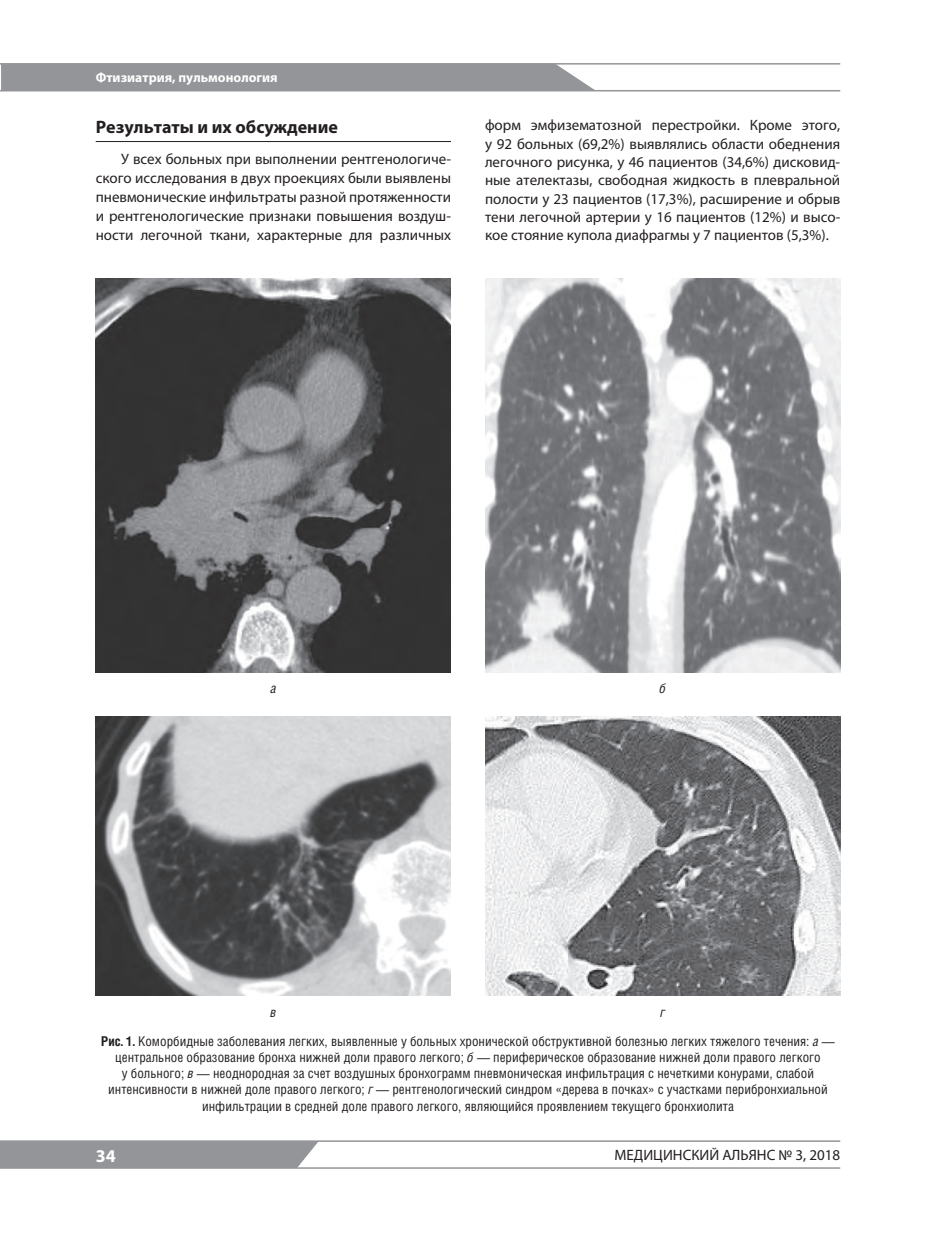
<style>
.page{position:relative;width:936px;height:1234px;background:#fff}
.page>*{position:absolute;margin:0;border:0;box-sizing:border-box;transform-origin:0 0}
.t1{font:700 18px "Myriad Pro";color:#231f20}
.t2{font:700 18px "Myriad Pro";color:#fff}
.t3{font:15px/18.3px "Myriad Pro";color:#231f20;text-align:justify}
.t4{font:13.5px/16.2px "Helios Cond";color:#231f20;text-align:center}
.t5{font:700 13.5px "Myriad Pro";color:#fff}
.t6{font:italic 13.5px "Helios Cond";color:#231f20}
.s1{font-weight:700}
.s2{font-style:italic}
</style>
<div class="page">
<div style="left:0;top:1141px;width:319px;height:25px;background:#939598"></div>
<hr style="left:0;top:1140px;width:840px;height:1px;background:#939598">
<hr style="left:0;top:63px;width:840px;height:2px;background:#939598">
<hr style="left:0;top:90px;width:840px;height:1px;background:#939598">
<div style="left:0;top:64px;width:597px;height:26px;background:#939598"></div>
<hr style="left:0;top:1166px;width:840px;height:2px;background:#939598">
<hr style="left:96px;top:141px;width:355px;height:1px;background:#231f20">
<img style="left:96px;top:279px;width:355px;height:393px">
<img style="left:485px;top:279px;width:355px;height:393px">
<img style="left:96px;top:716px;width:355px;height:278px">
<img style="left:485px;top:716px;width:355px;height:278px">
<p class="t5" style="left:96px;top:72px;width:183px">Фтизиатрия, пульмонология</p>
<p class="t1" style="left:96px;top:120px;width:244px">Результаты и их обсуждение</p>
<p class="t3" style="left:96px;top:151px;width:357px;line-height:18.9px;text-indent:26px">У всех больных при выполнении рентгенологиче&shy;ского исследования в двух проекциях были выявлены пневмонические инфильтраты разной протяженности и рентгенологические признаки повышения воздуш&shy;ности легочной ткани, характерные для различных</p>
<p class="t3" style="left:485px;top:118px;width:357px">форм эмфизематозной перестройки. Кроме этого, у 92 больных (69,2%) выявлялись области обеднения легочного рисунка, у 46 пациентов (34,6%) дисковид&shy;ные ателектазы, свободная жидкость в плевральной полости у 23 пациентов (17,3%), расширение и обрыв тени легочной артерии у 16 пациентов (12%) и высо&shy;кое стояние купола диафрагмы у 7 пациентов (5,3%).</p>
<p class="t6" style="left:270px;top:683px;width:7px">а</p>
<p class="t6" style="left:659px;top:683px;width:8px">б</p>
<p class="t6" style="left:270px;top:1006px;width:8px">в</p>
<p class="t6" style="left:660px;top:1006px;width:6px">г</p>
<p class="t4" style="left:101px;top:1033px;width:735px"><span class="s1">Рис. 1.</span> Коморбидные заболевания легких, выявленные у больных хронической обструктивной болезнью легких тяжелого течения: <span class="s2">а</span> — центральное образование бронха нижней доли правого легкого; <span class="s2">б —</span> периферическое образование нижней доли правого легкого<br>у больного; <span class="s2">в</span> — неоднородная за счет воздушных бронхограмм пневмоническая инфильтрация с нечеткими конурами, слабой интенсивности в нижней доле правого легкого; <span class="s2">г</span> — рентгенологический синдром «дерева в почках» с участками перибронхиальной инфильтрации в средней доле правого легкого, являющийся проявлением текущего бронхиолита</p>
<p class="t2" style="left:96px;top:1148px;width:21px">34</p>
<p class="t3" style="left:614px;top:1147px;width:227px">МЕДИЦИНСКИЙ АЛЬЯНС № 3, 2018</p>
</div>
